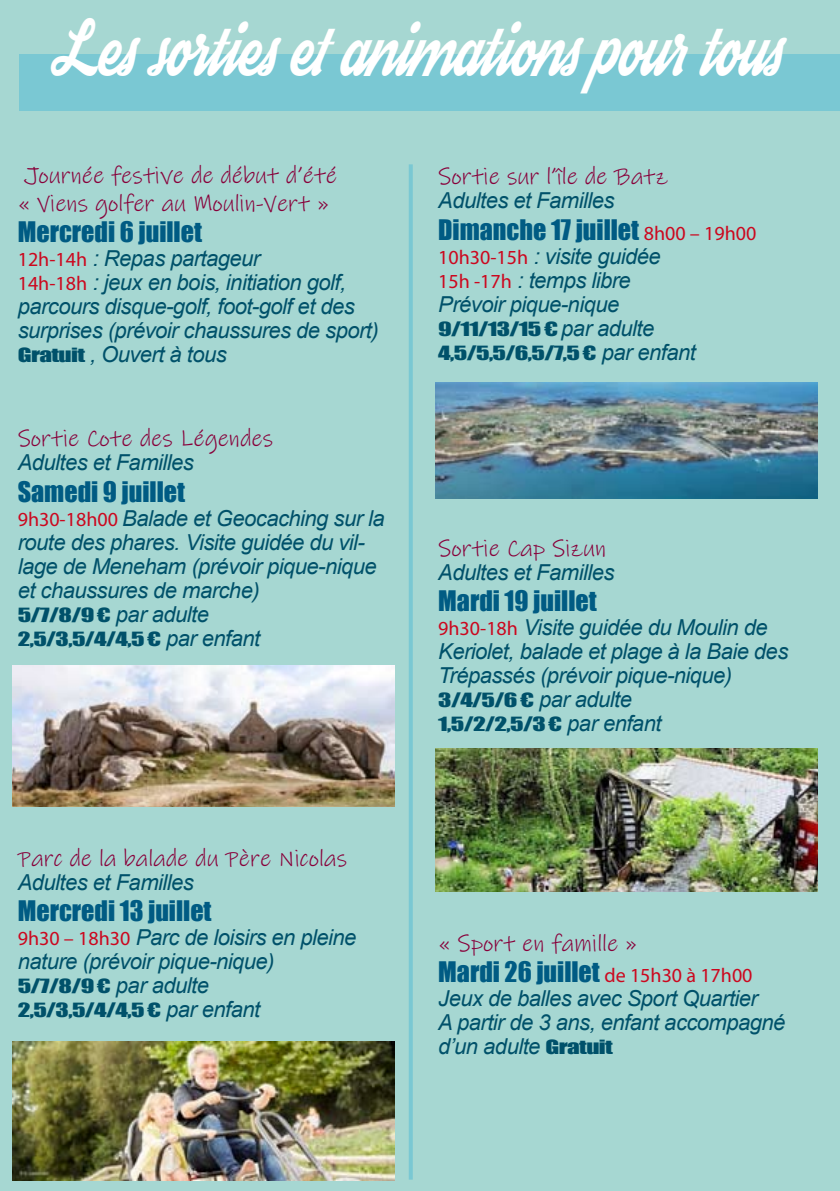
<style>
.page{position:relative;width:840px;height:1191px;background:#fff}
.page>*{position:absolute;margin:0;border:0;box-sizing:border-box;transform-origin:0 0}
.t1{font:54px "Streetwear";letter-spacing:-.025em;color:#fff;scale:.77 1}
.t2{font:26px "Impact";color:#005b83}
.t3{font:24px/28px "Ink Free";color:#88003a}
.t4{font:italic 22px/24px "Arial";letter-spacing:-.025em;color:#00516a}
.t5{font:18px/24px "Impact";color:#00516a;scale:1.4 1}
.s1{font-family:"Myriad Pro";font-style:normal;font-size:20px;color:#cc071e}
.s2{font-family:"Impact";font-style:normal;font-size:18px}
.s3{font-family:"Arial";font-style:italic;font-size:22px}
.s4{font-family:"Myriad Pro";font-size:20px;color:#cc071e}
</style>
<div class="page">
<div style="left:0;top:0;width:839px;height:1191px;background:#a6d7d2"></div>
<div style="left:20px;top:54px;width:819px;height:57px;background:#7ac8d3"></div>
<svg style="left:408px;top:164px;width:4px;height:1015px;fill:#7ac8d3"></svg>
<img style="left:13px;top:665px;width:381px;height:141px">
<img style="left:13px;top:1041px;width:381px;height:139px">
<img style="left:435px;top:383px;width:381px;height:116px">
<img style="left:435px;top:748px;width:381px;height:143px">
<h1 class="t1" style="left:47px;top:26px;width:956px">Les sorties et animations pour tous</h1>
<p class="t3" style="left:18px;top:161px;width:321px">Journée festive de début d’été « Viens golfer au Moulin-Vert »</p>
<p class="t2" style="left:18px;top:212px;width:186px">Mercredi 6 juillet</p>
<p class="t4" style="left:18px;top:247px;width:362px"><span class="s1">12h-14h</span> : Repas partageur<br><span class="s1">14h-18h</span> : jeux en bois, initiation golf, parcours disque-golf, foot-golf et des surprises (prévoir chaussures de sport)<br><span class="s2">Gratuit</span> , Ouvert à tous</p>
<p class="t3" style="left:18px;top:425px;width:257px">Sortie Cote des Légendes</p>
<p class="t4" style="left:18px;top:451px;width:177px">Adultes et Familles</p>
<p class="t2" style="left:18px;top:471px;width:169px">Samedi 9 juillet</p>
<p class="t4" style="left:18px;top:506px;width:368px"><span class="s1">9h30-18h00</span> Balade et Geocaching sur la route des phares. Visite guidée du vil&shy;lage de Meneham (prévoir pique-nique et chaussures de marche)<br><span class="s2">5/7/8/9 €</span> par adulte</p>
<p class="t5" style="left:18px;top:626px;width:175px">2,5/3,5/4/4,5 € <span class="s3">par enfant</span></p>
<p class="t3" style="left:18px;top:844px;width:331px">Parc de la balade du Père Nicolas</p>
<p class="t4" style="left:18px;top:870px;width:177px">Adultes et Familles</p>
<p class="t2" style="left:18px;top:890px;width:195px">Mercredi 13 juillet</p>
<p class="t4" style="left:18px;top:925px;width:340px"><span class="s1">9h30 – 18h30</span> Parc de loisirs en pleine nature (prévoir pique-nique)<br><span class="s2">5/7/8/9 €</span> par adulte</p>
<p class="t5" style="left:18px;top:997px;width:175px">2,5/3,5/4/4,5 € <span class="s3">par enfant</span></p>
<p class="t3" style="left:438px;top:163px;width:231px">Sortie sur l’île de Batz</p>
<p class="t4" style="left:438px;top:189px;width:177px">Adultes et Familles</p>
<p class="t2" style="left:438px;top:209px;width:319px">Dimanche 17 juillet <span class="s4">8h00 – 19h00</span></p>
<p class="t4" style="left:438px;top:244px;width:224px"><span class="s1">10h30-15h</span> : visite guidée<br><span class="s1">15h -17h</span> : temps libre<br>Prévoir pique-nique</p>
<p class="t5" style="left:438px;top:316px;width:185px">9/11/13/15 € <span class="s3">par adulte<br></span>4,5/5,5/6,5/7,5 € <span class="s3">par enfant</span></p>
<p class="t3" style="left:438px;top:534px;width:169px">Sortie Cap Sizun</p>
<p class="t4" style="left:438px;top:560px;width:177px">Adultes et Familles</p>
<p class="t2" style="left:438px;top:580px;width:160px">Mardi 19 juillet</p>
<p class="t4" style="left:438px;top:615px;width:351px"><span class="s1">9h30-18h</span> Visite guidée du Moulin de<br>Keriolet, balade et plage à la Baie des<br>Trépassés (prévoir pique-nique)<br><span class="s2">3/4/5/6 €</span> par adulte</p>
<p class="t5" style="left:438px;top:711px;width:161px">1,5/2/2,5/3 € <span class="s3">par enfant</span></p>
<p class="t3" style="left:438px;top:929px;width:201px">« Sport en famille »</p>
<p class="t2" style="left:438px;top:952px;width:315px">Mardi 26 juillet <span class="s4">de 15h30 à 17h00</span></p>
<p class="t4" style="left:438px;top:987px;width:348px">Jeux de balles avec Sport Quartier<br>A partir de 3 ans, enfant accompagné d’un adulte <span class="s2">Gratuit</span></p>
</div>
